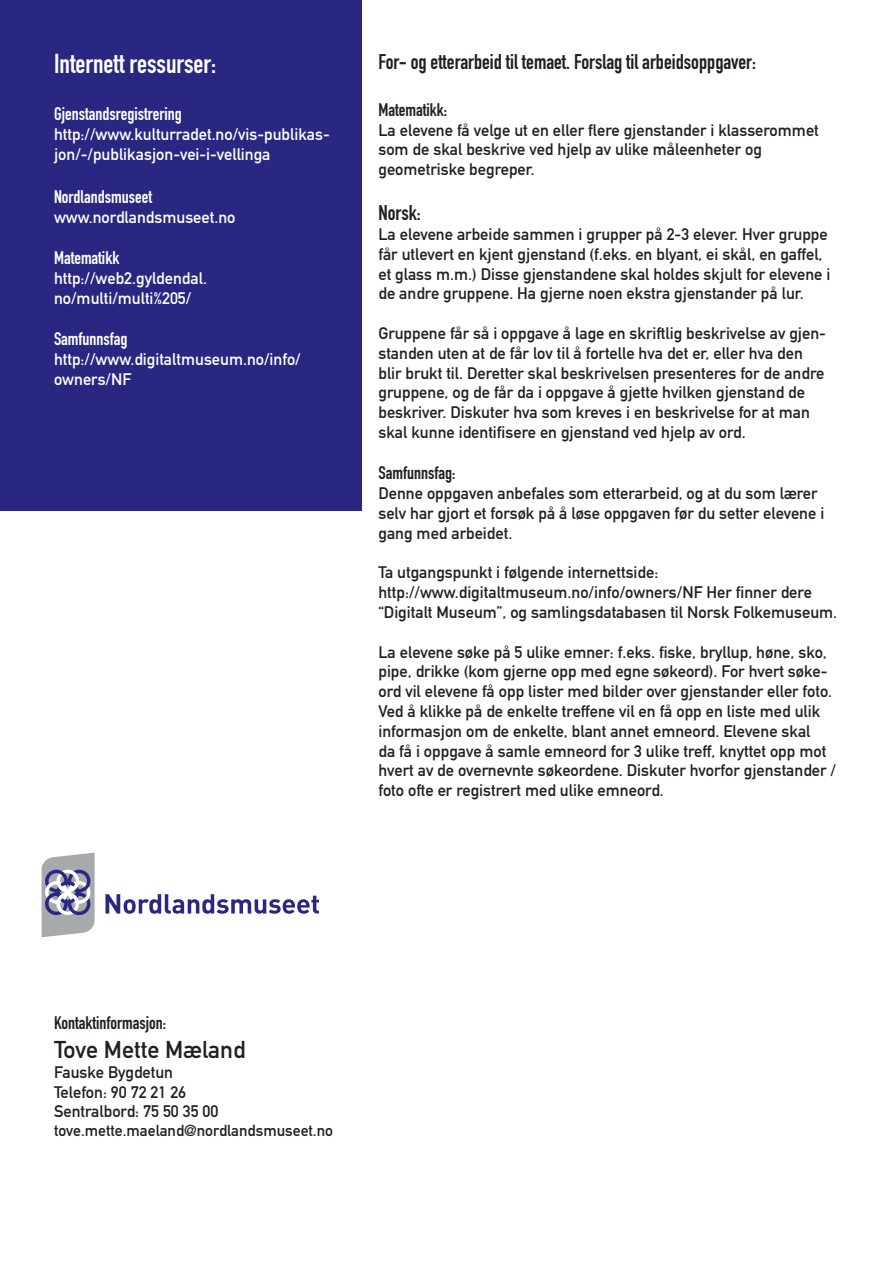
<style>
.page{position:relative;width:893px;height:1263px;background:#fff}
.page>*{position:absolute;margin:0;border:0;box-sizing:border-box;transform-origin:0 0}
.t1{font:27px "DIN Engschrift Std";color:#fff}
.t2{font:24px "DIN Mittelschrift Std";color:#231f20}
.t3{font:21px "DIN Engschrift Std";color:#231f20}
.t4{font:18px "DIN Engschrift Std";color:#fff}
.t5{font:18px "DIN Engschrift Std";color:#231f20}
.t6{font:16.5px/19.8px "DIN Mittelschrift Std";color:#231f20}
.t7{font:16.5px/19.8px "DIN Mittelschrift Std";color:#fff}
.t8{font:15.75px "DIN Mittelschrift Std";color:#231f20}
</style>
<div class="page">
<div style="left:0;top:0;width:361px;height:510px;background:#292781"></div>
<svg style="left:42px;top:853px;width:53px;height:84px"></svg>
<svg style="left:105px;top:894px;width:214px;height:20px"></svg>
<p class="t1" style="left:54px;top:48px;width:164px">Internett ressurser:</p>
<p class="t4" style="left:54px;top:103px;width:129px">Gjenstandsregistrering</p>
<p class="t7" style="left:54px;top:124px;width:277px">http://www.kulturradet.no/vis-publikas&shy;jon/-/publikasjon-vei-i-vellinga</p>
<p class="t4" style="left:54px;top:186px;width:99px">Nordlandsmuseet</p>
<p class="t7" style="left:54px;top:207px;width:183px">www.nordlandsmuseet.no</p>
<p class="t4" style="left:54px;top:247px;width:67px">Matematikk</p>
<p class="t7" style="left:54px;top:268px;width:155px">http://web2.gyldendal.</p>
<p class="t7" style="left:54px;top:288px;width:139px">no/multi/multi%205/</p>
<p class="t4" style="left:54px;top:328px;width:75px">Samfunnsfag</p>
<p class="t7" style="left:54px;top:349px;width:248px">http://www.digitaltmuseum.no/info/ owners/NF</p>
<p class="t3" style="left:378px;top:49px;width:379px">For- og etterarbeid til temaet. Forslag til arbeidsoppgaver:</p>
<p class="t5" style="left:378px;top:99px;width:70px">Matematikk:</p>
<p class="t6" style="left:378px;top:120px;width:442px">La elevene få velge ut en eller flere gjenstander i klasserommet som de skal beskrive ved hjelp av ulike måleenheter og</p>
<p class="t6" style="left:378px;top:160px;width:158px">geometriske begreper.</p>
<p class="t3" style="left:378px;top:200px;width:44px">Norsk:</p>
<p class="t6" style="left:378px;top:224px;width:453px">La elevene arbeide sammen i grupper på 2-3 elever. Hver gruppe får utlevert en kjent gjenstand (f.eks. en blyant, ei skål, en gaffel, et glass m.m.) Disse gjenstandene skal holdes skjult for elevene i de andre gruppene. Ha gjerne noen ekstra gjenstander på lur.</p>
<p class="t6" style="left:378px;top:323px;width:449px">Gruppene får så i oppgave å lage en skriftlig beskrivelse av gjen&shy;standen uten at de får lov til å fortelle hva det er, eller hva den blir brukt til. Deretter skal beskrivelsen presenteres for de andre gruppene, og de får da i oppgave å gjette hvilken gjenstand de beskriver. Diskuter hva som kreves i en beskrivelse for at man skal kunne identifisere en gjenstand ved hjelp av ord.</p>
<p class="t5" style="left:378px;top:462px;width:78px">Samfunnsfag:</p>
<p class="t6" style="left:378px;top:484px;width:447px">Denne oppgaven anbefales som etterarbeid, og at du som lærer selv har gjort et forsøk på å løse oppgaven før du setter elevene i gang med arbeidet.</p>
<p class="t6" style="left:378px;top:563px;width:281px">Ta utgangspunkt i følgende internettside:</p>
<p class="t6" style="left:378px;top:583px;width:460px">http://www.digitaltmuseum.no/info/owners/NF Her finner dere “Digitalt Museum”, og samlingsdatabasen til Norsk Folkemuseum.</p>
<p class="t6" style="left:378px;top:642px;width:459px">La elevene søke på 5 ulike emner: f.eks. fiske, bryllup, høne, sko, pipe, drikke (kom gjerne opp med egne søkeord). For hvert søke&shy;ord vil elevene få opp lister med bilder over gjenstander eller foto.<br>Ved å klikke på de enkelte treffene vil en få opp en liste med ulik informasjon om de enkelte, blant annet emneord. Elevene skal<br>da få i oppgave å samle emneord for 3 ulike treff, knyttet opp mot hvert av de overnevnte søkeordene. Diskuter hvorfor gjenstander / foto ofte er registrert med ulike emneord.</p>
<p class="t5" style="left:54px;top:1012px;width:114px">Kontaktinformasjon:</p>
<p class="t2" style="left:54px;top:1035px;width:193px">Tove Mette Mæland</p>
<p class="t6" style="left:54px;top:1062px;width:121px">Fauske Bygdetun</p>
<p class="t6" style="left:54px;top:1082px;width:134px">Telefon: 90 72 21 26</p>
<p class="t6" style="left:54px;top:1102px;width:166px">Sentralbord: 75 50 35 00</p>
<p class="t8" style="left:54px;top:1121px;width:281px">tove.mette.maeland@nordlandsmuseet.no</p>
</div>
